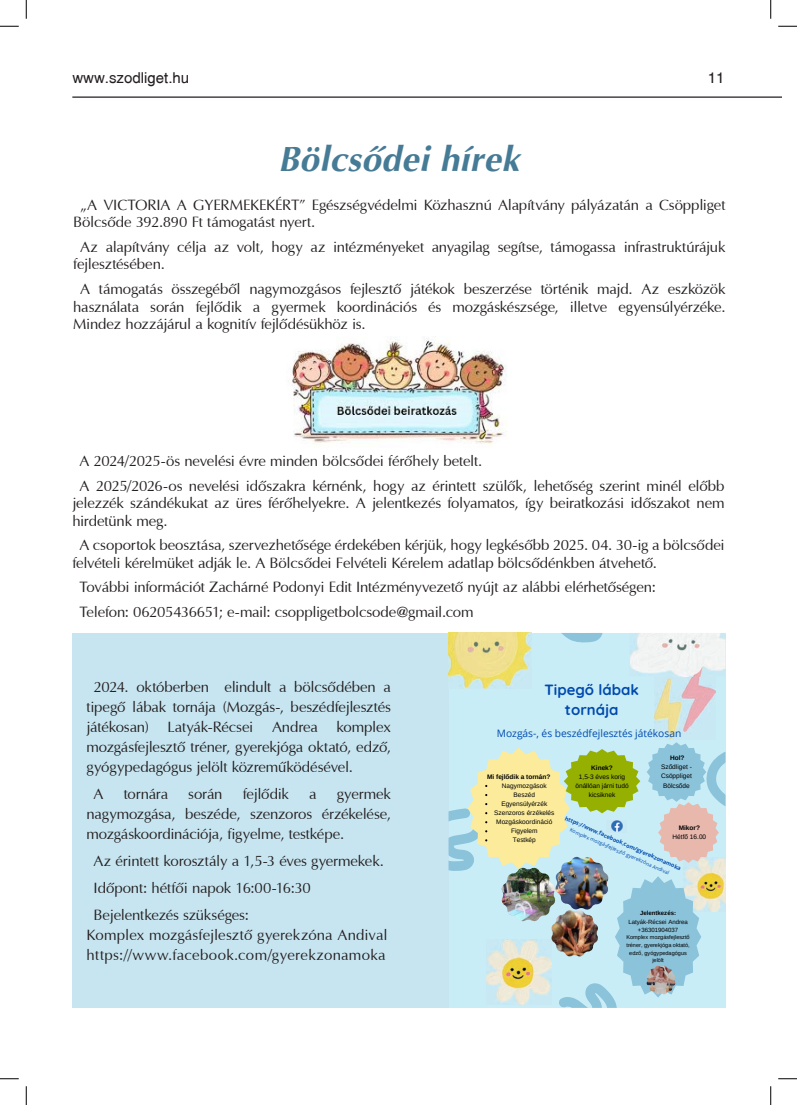
<style>
.page{position:relative;width:797px;height:1105px;background:#fff}
.page>*{position:absolute;margin:0;border:0;box-sizing:border-box;transform-origin:0 0}
.t1{font:italic 700 35px "H Ottawa";letter-spacing:.01em;color:#467b96}
.t2{font:15px/17.5px "H Ottawa";letter-spacing:-.015em;color:#231f20}
.t3{font:15px/20px "H Ottawa";letter-spacing:.015em;color:#231f20}
.t4{font:15px "H Switzerland";color:#231f20}
.t5{font:700 14.88px/20.6px "Quicksand";color:#004aad;text-align:center}
.t6{font:10.25px "Open Sans";color:#004aad}
.t7{font:6.5px/9.1px "Arimo";color:#000;text-align:center}
.t8{font:700 6.5px "Arimo";color:#000}
.t9{font:6px/8.4px "Arimo";color:#000;text-align:center}
.t10{font:700 6px "Arimo";color:#000}
.t11{font:5.62px/7.6px "Arimo";color:#000;text-align:center}
.t12{font:700 5.62px "Open Sans";color:#004aad}
.t13{font:5.12px "Open Sans";color:#004aad}
</style>
<div class="page">
<hr style="left:72px;top:96px;width:709px;height:2px;background:#231f20">
<div style="left:72px;top:633px;width:652px;height:375px;background:#c7e5f0"></div>
<img style="left:292px;top:339px;width:215px;height:106px">
<div style="left:448px;top:633px;width:277px;height:375px;background:#c9edf7"></div>
<img style="left:448px;top:633px;width:83px;height:55px">
<img style="left:654px;top:676px;width:61px;height:63px">
<img style="left:629px;top:633px;width:96px;height:43px">
<svg style="left:561px;top:633px;width:42px;height:9px"></svg>
<svg style="left:448px;top:742px;width:277px;height:266px"></svg>
<img style="left:551px;top:910px;width:47px;height:47px">
<img style="left:554px;top:856px;width:54px;height:54px">
<img style="left:501px;top:868px;width:55px;height:53px">
<img style="left:606px;top:820px;width:21px;height:13px">
<img style="left:646px;top:966px;width:29px;height:28px">
<svg style="left:0;top:25px;width:19px;height:2px"></svg>
<svg style="left:778px;top:25px;width:19px;height:2px"></svg>
<svg style="left:0;top:1078px;width:19px;height:1px"></svg>
<svg style="left:778px;top:1078px;width:19px;height:1px"></svg>
<svg style="left:25px;top:0;width:2px;height:19px"></svg>
<svg style="left:25px;top:1086px;width:2px;height:19px"></svg>
<svg style="left:770px;top:0;width:1px;height:19px"></svg>
<svg style="left:770px;top:1086px;width:1px;height:19px"></svg>
<p class="t4" style="left:72px;top:69px;width:118px">www.szodliget.hu</p>
<p class="t4" style="left:708px;top:69px;width:18px">11</p>
<h1 class="t1" style="left:278px;top:138px;width:242px">Bölcsődei hírek</h1>
<p class="t2" style="left:73px;top:196px;width:653px;text-indent:7px">„A VICTORIA A GYERMEKEKÉRT” Egészségvédelmi Közhasznú Alapítvány pályázatán a Csöppliget<br>Bölcsőde 392.890 Ft támogatást nyert.</p>
<p class="t2" style="left:73px;top:238px;width:653px;text-indent:7px">Az alapítvány célja az volt, hogy az intézményeket anyagilag segítse, támogassa infrastruktúrájuk fejlesztésében.</p>
<p class="t2" style="left:73px;top:280px;width:653px;text-align:justify;text-indent:7px">A támogatás összegéből nagymozgásos fejlesztő játékok beszerzése történik majd. Az eszközök használata során fejlődik a gyermek koordinációs és mozgáskészsége, illetve egyensúlyérzéke.<br>Mindez hozzájárul a kognitív fejlődésükhöz is.</p>
<p class="t2" style="left:79px;top:449px;width:646px;line-height:24.6px">A 2024/2025-ös nevelési évre minden bölcsődei férőhely betelt.<br>A 2025/2026-os nevelési időszakra kérnénk, hogy az érintett szülők, lehetőség szerint minél előbb</p>
<p class="t2" style="left:72px;top:494px;width:653px">jelezzék szándékukat az üres férőhelyekre. A jelentkezés folyamatos, így beiratkozási időszakot nem hirdetünk meg.</p>
<p class="t2" style="left:72px;top:536px;width:653px;text-indent:7px">A csoportok beosztása, szervezhetősége érdekében kérjük, hogy legkésőbb 2025. 04. 30-ig a bölcsődei felvételi kérelmüket adják le. A Bölcsődei Felvételi Kérelem adatlap bölcsődénkben átvehető.</p>
<p class="t2" style="left:79px;top:575px;width:578px;line-height:24.6px">További információt Zachárné Podonyi Edit Intézményvezető nyújt az alábbi elérhetőségen:<br>Telefon: 06205436651; e-mail: csoppligetbolcsode@gmail.com</p>
<p class="t2" style="left:86px;top:677px;width:306px;line-height:20px;text-align:justify;text-indent:7px">2024. októberben elindult a bölcsődében a tipegő lábak tornája (Mozgás-, beszédfejlesztés játékosan) Latyák-Récsei Andrea komplex mozgásfejlesztő tréner, gyerekjóga oktató, edző, gyógypedagógus jelölt közreműködésével.</p>
<p class="t2" style="left:94px;top:785px;width:12px">A</p>
<p class="t2" style="left:124px;top:785px;width:46px">tornára</p>
<p class="t2" style="left:188px;top:785px;width:36px">során</p>
<p class="t2" style="left:243px;top:785px;width:48px">fejlődik</p>
<p class="t2" style="left:309px;top:785px;width:9px">a</p>
<p class="t2" style="left:86px;top:784px;width:306px;line-height:20px;text-align:justify;text-indent:250px">gyermek nagymozgása, beszéde, szenzoros érzékelése, mozgáskoordinációja, figyelme, testképe.</p>
<p class="t2" style="left:94px;top:847px;width:292px;line-height:27.1px">Az érintett korosztály a 1,5-3 éves gyermekek.<br>Időpont: hétfői napok 16:00-16:30<br>Bejelentkezés szükséges:</p>
<p class="t3" style="left:86px;top:925px;width:302px">Komplex mozgásfejlesztő gyerekzóna Andival https://www.facebook.com/gyerekzonamoka</p>
<p class="t5" style="left:544px;top:678px;width:96px">Tipegő lábak tornája</p>
<p class="t6" style="left:497px;top:726px;width:186px">Mozgás-, és beszédfejlesztés játékosan</p>
<p class="t8" style="left:487px;top:772px;width:65px">Mi fejlődik a tornán?</p>
<p class="t7" style="left:494px;top:781px;width:62px">Nagymozgások<br>Beszéd<br>Egyensúlyérzék<br>Szenzoros érzékelés<br>Mozgáskoordináció<br>Figyelem<br>Testkép</p>
<p class="t8" style="left:670px;top:754px;width:16px">Hol?</p>
<p class="t7" style="left:661px;top:763px;width:32px">Sződliget -<br>Csöppliget<br>Bölcsőde</p>
<p class="t8" style="left:678px;top:823px;width:23px">Mikor?</p>
<p class="t7" style="left:672px;top:832px;width:35px">Hétfő 16.00</p>
<p class="t8" style="left:591px;top:763px;width:23px">Kinek?</p>
<p class="t7" style="left:575px;top:772px;width:55px">1,5-3 éves korig önállóan járni tudó kicsiknek</p>
<p class="t12" style="left:567px;top:814px;width:128px;rotate:24deg">https://www.facebook.com/gyerekzonamoka</p>
<p class="t13" style="left:571px;top:826px;width:109px;rotate:24deg">Komplex mozgásfejlesztő gyerekzóna Andival</p>
<p class="t10" style="left:640px;top:909px;width:37px">Jelentkezés:</p>
<p class="t9" style="left:628px;top:917px;width:61px">Latyák-Récsei Andrea +36301904037</p>
<p class="t11" style="left:626px;top:933px;width:65px">Komplex mozgásfejlesztő tréner, gyerekjóga oktató, edző, gyógypedagógus jelölt</p>
</div>
